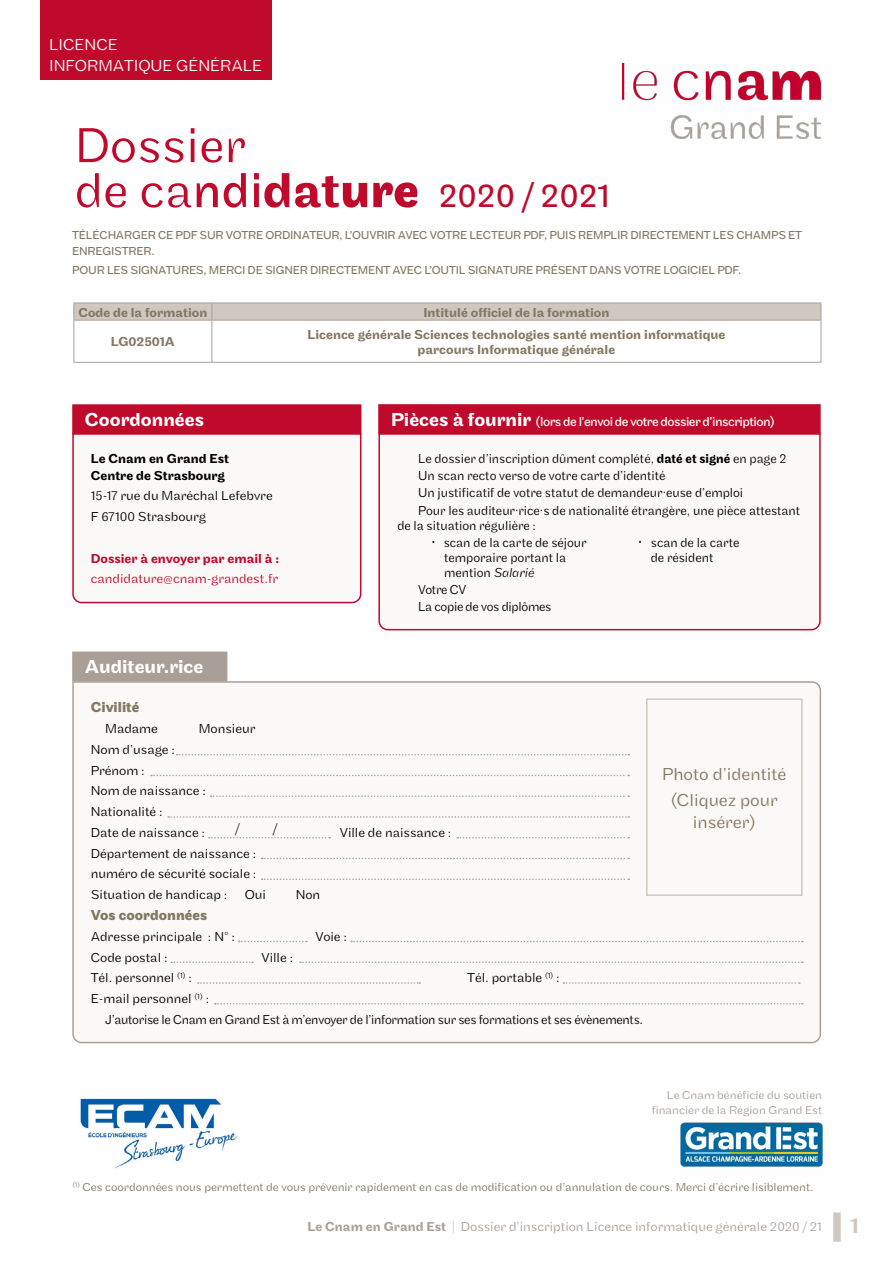
<style>
.page{position:relative;width:893px;height:1263px;background:#fff}
.page>*{position:absolute;margin:0;border:0;box-sizing:border-box;transform-origin:0 0}
.t1{font:300 51px "Maple";color:#bf0a2c}
.t2{font:34.5px "Maple";color:#bf0a2c}
.t3{font:500 22.5px "Maple";color:#cfc8c0}
.t4{font:500 19.5px "Maple";color:#fff}
.t5{font:300 18px/25.8px "Maple";color:#857761;text-align:center}
.t6{font:300 16.5px/20.7px "Maple";color:#fff}
.t7{font:700 15px "Maple";color:#857761}
.t8{font:300 13.5px/17.1px "Maple";color:#000;scale:.95 1}
.t9{font:300 13.5px/20.7px "Maple";color:#000}
.t10{font:500 13.5px/15px "Maple";color:#857761;text-align:center}
.t11{font:300 13.5px/20.7px "Maple";letter-spacing:-.02em;color:#000}
.t12{font:300 13.5px "Maple";color:#aa9f96}
.t13{font:13.5px "Maple";letter-spacing:-.04em;color:#fff}
.t14{font:500 13.5px/16.5px "Maple";color:#000}
.t15{font:300 13.5px "Maple";color:#bf0a2c}
.t16{font:300 13.5px/17.1px "Maple";letter-spacing:-.02em;color:#000;scale:.95 1}
.t17{font:500 13.5px "Maple";color:#bf0a2c}
.t18{font:12px/16.5px "Maple";letter-spacing:-.02em;color:#857761}
.t19{font:300 12px "Maple";color:#857761}
.t20{font:300 12px/14.4px "Maple";color:#aa9f96;text-align:right}
.s1{font-weight:300;font-size:51px}
.s2{font-size:51px}
.s3{font-weight:500;font-size:51px}
.s4{font-weight:700;font-size:51px}
.s5{font-weight:500;font-size:19.5px}
.s6{font-weight:500}
.s7{font-style:italic}
</style>
<div class="page">
<div style="left:378px;top:404px;width:443px;height:30px;background:#bf0a2c"></div>
<div style="left:72px;top:651px;width:155px;height:30px;background:#aa9f96"></div>
<div style="left:833px;top:1212px;width:8px;height:30px;background:#cfc8c0"></div>
<svg style="left:72px;top:432px;width:290px;height:172px"></svg>
<div style="left:72px;top:404px;width:289px;height:30px;background:#bf0a2c"></div>
<svg style="left:378px;top:432px;width:443px;height:199px"></svg>
<svg style="left:73px;top:303px;width:749px;height:59px"></svg>
<hr style="left:73px;top:320px;width:139px;height:1px;background:#aa9f96">
<hr style="left:73px;top:321px;width:1px;height:41px;background:#aa9f96">
<hr style="left:212px;top:320px;width:609px;height:1px;background:#aa9f96">
<hr style="left:212px;top:321px;width:1px;height:41px;background:#aa9f96">
<hr style="left:821px;top:321px;width:1px;height:41px;background:#aa9f96">
<hr style="left:73px;top:362px;width:139px;height:1px;background:#aa9f96">
<hr style="left:212px;top:362px;width:609px;height:1px;background:#aa9f96">
<svg style="left:72px;top:680px;width:750px;height:364px"></svg>
<div style="left:646px;top:698px;width:157px;height:198px;border:2px solid #cfc8c0"></div>
<div style="left:41px;top:0;width:231px;height:79px;background:#bf0a2c"></div>
<img style="left:680px;top:1122px;width:143px;height:45px">
<img style="left:622px;top:64px;width:199px;height:75px">
<img style="left:80px;top:1098px;width:158px;height:70px">
<p class="t6" style="left:49px;top:34px;width:215px">LICENCE<br>INFORMATIQUE GÉNÉRALE</p>
<h1 class="t1" style="left:75px;top:116px;width:173px">Dossier</h1>
<h2 class="t2" style="left:75px;top:176px;width:537px"><span class="s1">de ca</span><span class="s2">ndi</span><span class="s3">dat</span><span class="s4">ure</span> 2020/2021</h2>
<p class="t18" style="left:72px;top:227px;width:731px">TÉLÉCHARGER CE PDF SUR VOTRE ORDINATEUR, L’OUVRIR AVEC VOTRE LECTEUR PDF, PUIS REMPLIR DIRECTEMENT LES CHAMPS ET<br>ENREGISTRER.</p>
<p class="t18" style="left:72px;top:262px;width:671px">POUR LES SIGNATURES, MERCI DE SIGNER DIRECTEMENT AVEC L’OUTIL SIGNATURE PRÉSENT DANS VOTRE LOGICIEL PDF.</p>
<p class="t10" style="left:78px;top:305px;width:131px">Code de la formation</p>
<p class="t10" style="left:423px;top:305px;width:188px">Intitulé officiel de la formation</p>
<p class="t10" style="left:111px;top:335px;width:66px">LG02501A</p>
<p class="t10" style="left:307px;top:327px;width:419px">Licence générale Sciences technologies santé mention informatique parcours Informatique générale</p>
<h3 class="t4" style="left:85px;top:408px;width:121px">Coordonnées</h3>
<p class="t14" style="left:91px;top:451px;width:140px">Le Cnam en Grand Est<br>Centre de Strasbourg</p>
<p class="t9" style="left:91px;top:486px;width:183px">15-17 rue du Maréchal Lefebvre<br>F 67100 Strasbourg</p>
<p class="t17" style="left:91px;top:550px;width:190px">Dossier à envoyer par email à :</p>
<p class="t15" style="left:91px;top:571px;width:189px">candidature@cnam-grandest.fr</p>
<h3 class="t4" style="left:85px;top:655px;width:120px">Auditeur.rice</h3>
<p class="t7" style="left:91px;top:699px;width:50px">Civilité</p>
<p class="t9" style="left:105px;top:718px;width:54px">Madame</p>
<p class="t9" style="left:199px;top:718px;width:58px">Monsieur</p>
<p class="t9" style="left:91px;top:739px;width:117px">Nom d’usage :<br>Prénom :<br>Nom de naissance :<br>Nationalité :<br>Date de naissance :</p>
<p class="t9" style="left:234px;top:818px;width:8px">/</p>
<p class="t9" style="left:272px;top:818px;width:8px">/</p>
<p class="t9" style="left:91px;top:843px;width:167px;text-align:justify">Département de naissance : numéro de sécurité sociale :<br>Situation de handicap :</p>
<p class="t9" style="left:245px;top:884px;width:23px">Oui</p>
<p class="t9" style="left:296px;top:884px;width:26px">Non</p>
<p class="t13" style="left:391px;top:414px;width:385px"><span class="s5">Pièces à fournir</span> (lors de l’envoi de votre dossier d’inscription)</p>
<p class="t8" style="left:418px;top:450px;width:404px">Le dossier d’inscription dûment complété, <span class="s6">daté et signé</span> en page 2<br>Un scan recto verso de votre carte d’identité<br>Un justificatif de votre statut de demandeur·euse d’emploi<br>Pour les auditeur·rice·s de nationalité étrangère, une pièce attestant</p>
<p class="t8" style="left:444px;top:517px;width:152px;text-indent:-46px">de la situation régulière :<br>scan de la carte de séjour</p>
<p class="t8" style="left:444px;top:550px;width:130px;line-height:15px">temporaire portant la mention <span class="s7">Salarié</span></p>
<p class="t8" style="left:651px;top:535px;width:95px;line-height:15px">scan de la carte de résident</p>
<p class="t16" style="left:418px;top:581px;width:142px">Votre CV<br>La copie de vos diplômes</p>
<p class="t9" style="left:340px;top:822px;width:113px">Ville de naissance :</p>
<h3 class="t5" style="left:662px;top:761px;width:126px">Photo d’identité (Cliquez pour</h3>
<h3 class="t5" style="left:693px;top:809px;width:64px">insérer)</h3>
<p class="t7" style="left:91px;top:906px;width:118px">Vos coordonnées</p>
<p class="t9" style="left:91px;top:926px;width:146px">Adresse principale : N° :</p>
<p class="t9" style="left:315px;top:926px;width:33px">Voie :</p>
<p class="t9" style="left:91px;top:947px;width:78px">Code postal :</p>
<p class="t9" style="left:261px;top:947px;width:33px">Ville :</p>
<p class="t9" style="left:91px;top:967px;width:103px">Tél. personnel <sup>(1)</sup> :</p>
<p class="t9" style="left:467px;top:967px;width:94px">Tél. portable <sup>(1)</sup> :</p>
<p class="t11" style="left:105px;top:988px;width:539px;text-indent:-15px">E-mail personnel <sup>(1)</sup> :<br>J’autorise le Cnam en Grand Est à m’envoyer de l’information sur ses formations et ses évènements.</p>
<p class="t20" style="left:652px;top:1088px;width:172px">Le Cnam bénéficie du soutien financier de la Région Grand Est</p>
<p class="t19" style="left:72px;top:1180px;width:742px"><sup>(1)</sup> Ces coordonnées nous permettent de vous prévenir rapidement en cas de modification ou d’annulation de cours. Merci d’écrire lisiblement.</p>
<p class="t12" style="left:308px;top:1219px;width:516px"><span class="s6">Le Cnam en Grand Est</span> | Dossier d’inscription Licence informatique générale 2020/21</p>
<h3 class="t3" style="left:850px;top:1212px;width:10px">1</h3>
</div>
